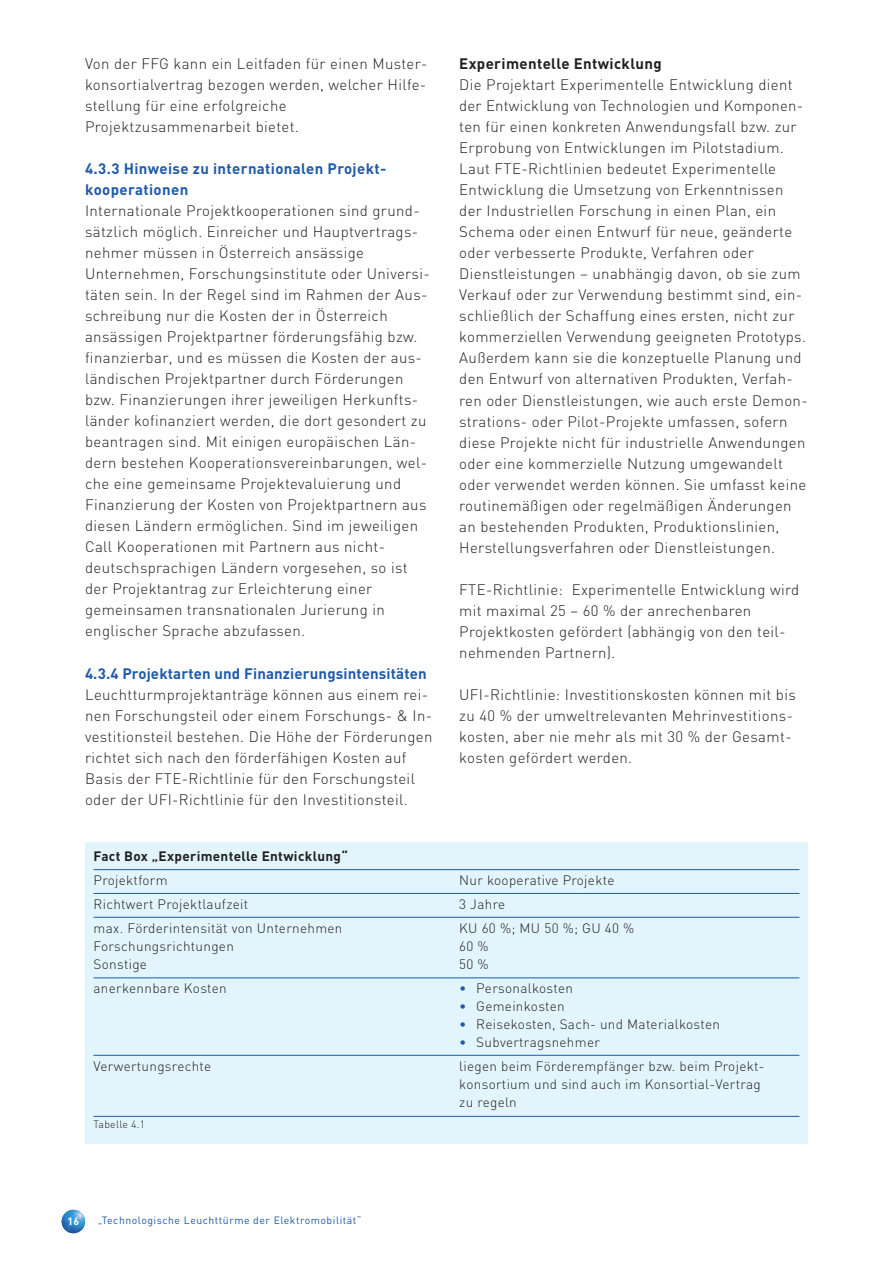
<style>
.page{position:relative;width:893px;height:1263px;background:#fff}
.page>*{position:absolute;margin:0;border:0;box-sizing:border-box;transform-origin:0 0}
.t1{font:300 15px/21px "DIN";letter-spacing:.025em;color:#231f20}
.t2{font:700 15px/21px "DIN";letter-spacing:.01em;color:#1f5aa9}
.t3{font:700 15px "DIN";letter-spacing:.025em;color:#231f20}
.t4{font:300 13.5px/24px "DIN";letter-spacing:.025em;color:#231f20}
.t5{font:700 13.5px "DIN";letter-spacing:.025em;color:#231f20}
.t6{font:10.5px "DIN";letter-spacing:.05em;color:#1f5aa9}
.t7{font:300 10.5px "DIN";letter-spacing:.025em;color:#231f20}
.t8{font:700 10.5px "DIN";color:#fff}
.s1{color:#1f5aa9}
</style>
<div class="page">
<img style="left:62px;top:1210px;width:23px;height:23px">
<div style="left:85px;top:842px;width:723px;height:302px;background:#e2f4fc"></div>
<hr style="left:94px;top:869px;width:705px;height:1px;background:#1f5aa9">
<hr style="left:94px;top:893px;width:705px;height:1px;background:#1f5aa9">
<hr style="left:94px;top:917px;width:705px;height:1px;background:#1f5aa9">
<hr style="left:94px;top:977px;width:705px;height:1px;background:#1f5aa9">
<hr style="left:94px;top:1055px;width:705px;height:1px;background:#1f5aa9">
<hr style="left:94px;top:1116px;width:705px;height:1px;background:#1f5aa9">
<p class="t1" style="left:85px;top:53px;width:344px">Von der FFG kann ein Leitfaden für einen Muster&shy;konsortialvertrag bezogen werden, welcher Hilfe&shy;stellung für eine erfolgreiche Projektzusammenarbeit bietet.</p>
<p class="t2" style="left:85px;top:158px;width:303px">4.3.3 Hinweise zu internationalen Projekt&shy;kooperationen</p>
<p class="t1" style="left:85px;top:200px;width:346px">Internationale Projektkooperationen sind grund&shy;sätzlich möglich. Einreicher und Hauptvertrags&shy;nehmer müssen in Österreich ansässige Unternehmen, Forschungsinstitute oder Universi&shy;täten sein. In der Regel sind im Rahmen der Aus&shy;schreibung nur die Kosten der in Österreich ansässigen Projektpartner förderungsfähig bzw. finanzierbar, und es müssen die Kosten der aus&shy;ländischen Projektpartner durch Förderungen bzw. Finanzierungen ihrer jeweiligen Herkunfts&shy;länder kofinanziert werden, die dort gesondert zu beantragen sind. Mit einigen europäischen Län&shy;dern bestehen Kooperationsvereinbarungen, wel&shy;che eine gemeinsame Projektevaluierung und Finanzierung der Kosten von Projektpartnern aus diesen Ländern ermöglichen. Sind im jeweiligen Call Kooperationen mit Partnern aus nicht&shy;deutschsprachigen Ländern vorgesehen, so ist der Projektantrag zur Erleichterung einer gemeinsamen transnationalen Jurierung in englischer Sprache abzufassen.</p>
<p class="t2" style="left:85px;top:663px;width:343px">4.3.4 Projektarten und Finanzierungsintensitäten</p>
<p class="t1" style="left:85px;top:684px;width:349px">Leuchtturmprojektanträge können aus einem rei&shy;nen Forschungsteil oder einem Forschungs- &amp; In&shy;vestitionsteil bestehen. Die Höhe der Förderungen richtet sich nach den förderfähigen Kosten auf Basis der FTE-Richtlinie für den Forschungsteil oder der UFI-Richtlinie für den Investitionsteil.</p>
<p class="t5" style="left:94px;top:849px;width:256px">Fact Box „Experimentelle Entwicklung“</p>
<p class="t4" style="left:94px;top:869px;width:250px">Projektform<br>Richtwert Projektlaufzeit<br>max. Förderintensität von Unternehmen</p>
<p class="t4" style="left:94px;top:938px;width:142px;line-height:18px">Forschungsrichtungen<br>Sonstige</p>
<p class="t4" style="left:94px;top:977px;width:135px">anerkennbare Kosten</p>
<p class="t4" style="left:94px;top:1055px;width:119px">Verwertungsrechte</p>
<p class="t7" style="left:94px;top:1118px;width:53px">Tabelle 4.1</p>
<p class="t3" style="left:459px;top:55px;width:204px">Experimentelle Entwicklung</p>
<p class="t1" style="left:459px;top:75px;width:350px">Die Projektart Experimentelle Entwicklung dient der Entwicklung von Technologien und Komponen&shy;ten für einen konkreten Anwendungsfall bzw. zur Erprobung von Entwicklungen im Pilotstadium.<br>Laut FTE-Richtlinien bedeutet Experimentelle Entwicklung die Umsetzung von Erkenntnissen der Industriellen Forschung in einen Plan, ein Schema oder einen Entwurf für neue, geänderte oder verbesserte Produkte, Verfahren oder Dienstleistungen – unabhängig davon, ob sie zum Verkauf oder zur Verwendung bestimmt sind, ein&shy;schließlich der Schaffung eines ersten, nicht zur kommerziellen Verwendung geeigneten Prototyps.<br>Außerdem kann sie die konzeptuelle Planung und den Entwurf von alternativen Produkten, Verfah&shy;ren oder Dienstleistungen, wie auch erste Demon&shy;strations- oder Pilot-Projekte umfassen, sofern diese Projekte nicht für industrielle Anwendungen oder eine kommerzielle Nutzung umgewandelt oder verwendet werden können. Sie umfasst keine routinemäßigen oder regelmäßigen Änderungen an bestehenden Produkten, Produktionslinien, Herstellungsverfahren oder Dienstleistungen.</p>
<p class="t1" style="left:459px;top:579px;width:341px">FTE-Richtlinie: Experimentelle Entwicklung wird mit maximal 25 – 60 % der anrechenbaren Projektkosten gefördert (abhängig von den teil&shy;nehmenden Partnern).</p>
<p class="t1" style="left:459px;top:684px;width:338px">UFI-Richtlinie: Investitionskosten können mit bis zu 40 % der umweltrelevanten Mehrinvestitions&shy;kosten, aber nie mehr als mit 30 % der Gesamt&shy;kosten gefördert werden.</p>
<p class="t4" style="left:459px;top:868px;width:177px">Nur kooperative Projekte<br>3 Jahre<br>KU 60 %; MU 50 %; GU 40 %</p>
<p class="t4" style="left:459px;top:937px;width:31px;line-height:18px">60 %<br>50 %</p>
<p class="t4" style="left:459px;top:976px;width:115px"><span class="s1">•</span> Personalkosten</p>
<p class="t4" style="left:459px;top:994px;width:107px"><span class="s1">•</span> Gemeinkosten</p>
<p class="t4" style="left:459px;top:1012px;width:262px"><span class="s1">•</span> Reisekosten, Sach- und Materialkosten</p>
<p class="t4" style="left:459px;top:1030px;width:307px"><span class="s1">•</span> Subvertragsnehmer<br>liegen beim Förderempfänger bzw. beim Projekt-</p>
<p class="t4" style="left:459px;top:1075px;width:303px;line-height:18px">konsortium und sind auch im Konsortial-Vertrag zu regeln</p>
<p class="t8" style="left:68px;top:1215px;width:13px">16</p>
<p class="t6" style="left:98px;top:1214px;width:265px">„Technologische Leuchttürme der Elektromobilität“</p>
</div>
